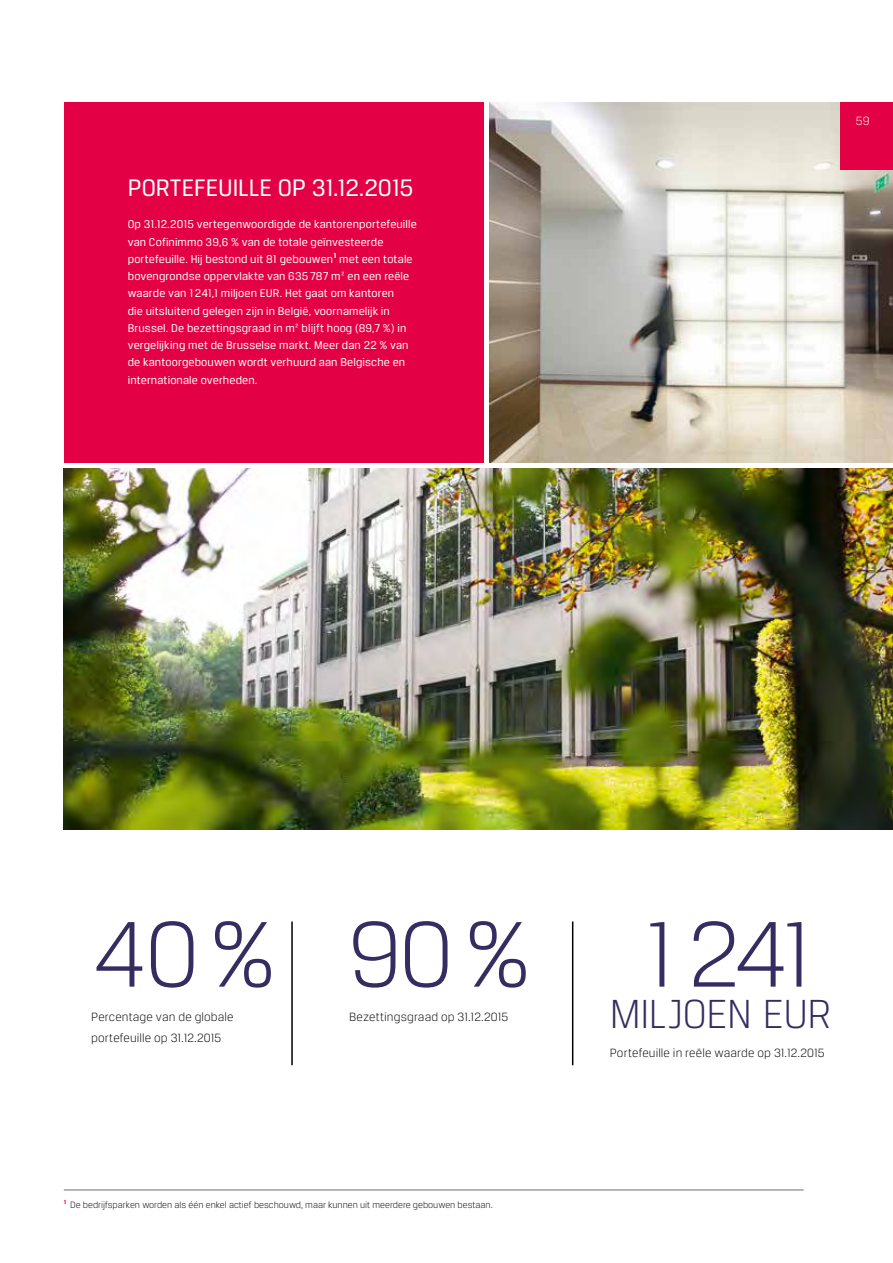
<style>
.page{position:relative;width:893px;height:1263px;background:#fff}
.page>*{position:absolute;margin:0;border:0;box-sizing:border-box;transform-origin:0 0}
.t1{font:300 99.3px "Breuer Text";letter-spacing:-.025em;color:#352c61}
.t2{font:300 43.2px "Breuer Text";letter-spacing:-.02em;color:#352c61}
.t3{font:25.5px "Breuer Text";letter-spacing:-.005em;color:#fff}
.t4{font:300 12.75px/20.7px "Breuer Text";letter-spacing:.01em;color:#000}
.t5{font:300 12.75px "Breuer Text";color:#fff}
.t6{font:12px/17.2px "Breuer Text";letter-spacing:.01em;color:#fff}
.t7{font:300 9.75px "Breuer Text";color:#000}
</style>
<div class="page">
<img style="left:489px;top:102px;width:404px;height:361px">
<img style="left:64px;top:468px;width:829px;height:361px">
<div style="left:64px;top:102px;width:422px;height:364px;background:#e40045"></div>
<div style="left:32px;top:463px;width:861px;height:5px;background:#fff"></div>
<hr style="left:485px;top:38px;width:4px;height:425px;background:#fff">
<hr style="left:572px;top:921px;width:1px;height:144px;background:#000">
<hr style="left:291px;top:921px;width:2px;height:144px;background:#000">
<hr style="left:64px;top:1189px;width:740px;height:2px;background:#9c9d9d">
<div style="left:840px;top:102px;width:53px;height:68px;background:#e40045"></div>
<h3 class="t3" style="left:128px;top:174px;width:287px">PORTEFEUILLE OP 31.12.2015</h3>
<p class="t6" style="left:128px;top:216px;width:291px">Op 31.12.2015 vertegenwoordigde de kantorenportefeuille van Cofinimmo 39,6 % van de totale geïnvesteerde portefeuille. Hij bestond uit 81 gebouwen<sup>1</sup> met een totale bovengrondse oppervlakte van 635787 m² en een reële waarde van 1241,1 miljoen EUR. Het gaat om kantoren<br>die uitsluitend gelegen zijn in België, voornamelijk in Brussel. De bezettingsgraad in m² blijft hoog (89,7 %) in vergelijking met de Brusselse markt. Meer dan 22 % van de kantoorgebouwen wordt verhuurd aan Belgische en internationale overheden.</p>
<p class="t5" style="left:856px;top:114px;width:15px">59</p>
<h1 class="t1" style="left:93px;top:900px;width:185px">40 %</h1>
<p class="t4" style="left:91px;top:1006px;width:144px">Percentage van de globale portefeuille op 31.12.2015</p>
<h1 class="t1" style="left:348px;top:900px;width:184px">90 %</h1>
<p class="t4" style="left:349px;top:1006px;width:161px">Bezettingsgraad op 31.12.2015</p>
<p class="t7" style="left:64px;top:1199px;width:430px"><sup>1</sup> De bedrijfsparken worden als één enkel actief beschouwd, maar kunnen uit meerdere gebouwen bestaan.</p>
<h1 class="t1" style="left:646px;top:900px;width:169px">1 241</h1>
<h2 class="t2" style="left:610px;top:991px;width:223px">MILJOEN EUR</h2>
<p class="t4" style="left:610px;top:1042px;width:216px">Portefeuille in reële waarde op 31.12.2015</p>
</div>
